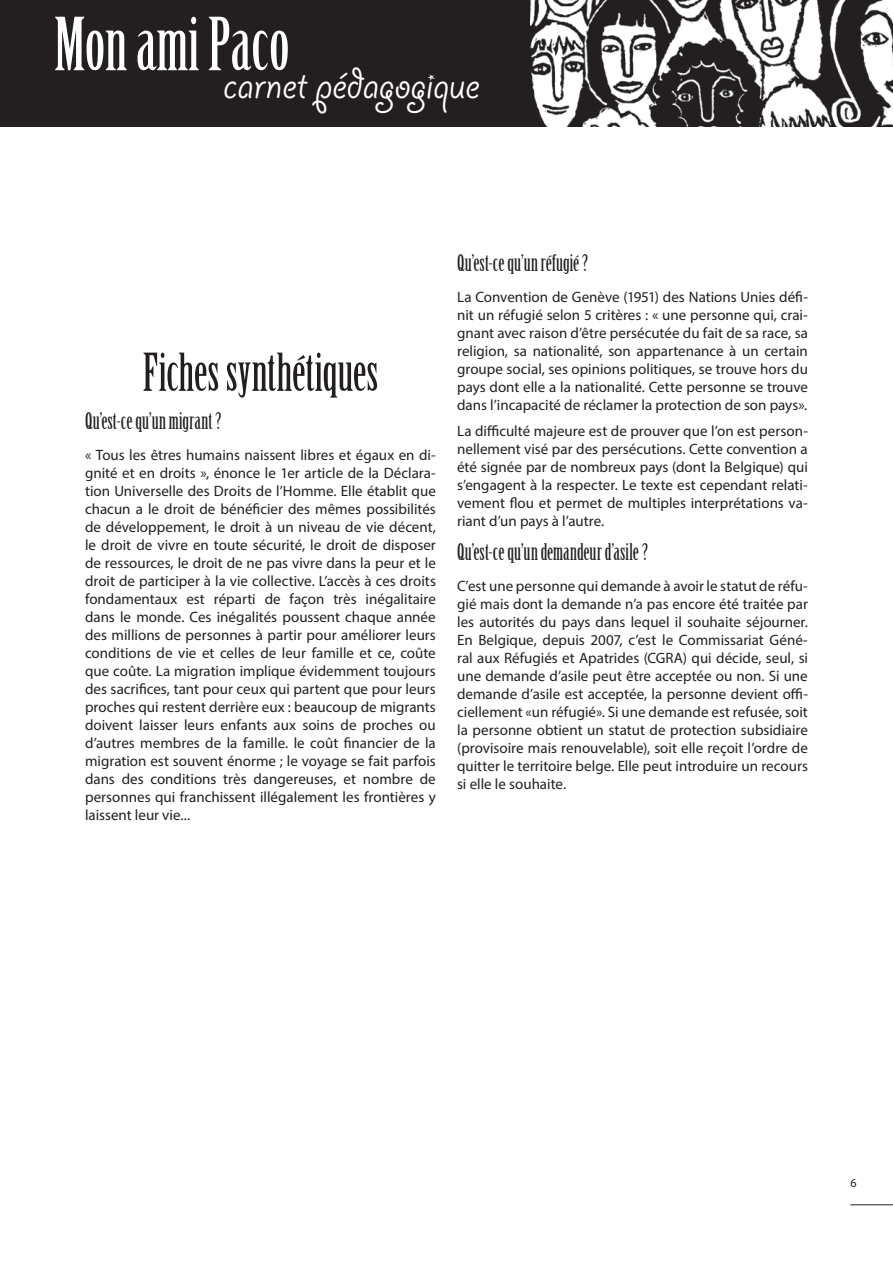
<style>
.page{position:relative;width:893px;height:1263px;background:#fff}
.page>*{position:absolute;margin:0;border:0;box-sizing:border-box;transform-origin:0 0}
.t1{font:71.25px "Birch Std";color:#fff}
.t2{font:51px "Birch Std";letter-spacing:-.01em;color:#231f20}
.t3{font:48.45px "Giddyup Std";letter-spacing:-.005em;color:#fff}
.t4{font:22.5px "Birch Std";color:#231f20}
.t5{font:15px/18px "Myriad Pro";color:#231f20;text-align:justify}
.t6{font:12px "Myriad Pro";color:#231f20}
</style>
<div class="page">
<div style="left:0;top:0;width:893px;height:127px;background:#231f20"></div>
<img style="left:531px;top:0;width:362px;height:127px">
<hr style="left:850px;top:1204px;width:43px;height:1px;background:#231f20">
<h1 class="t1" style="left:54px;top:11px;width:237px">Mon ami Paco</h1>
<h3 class="t3" style="left:223px;top:63px;width:258px">carnet pédagogique</h3>
<h2 class="t2" style="left:143px;top:348px;width:237px">Fiches synthétiques</h2>
<h3 class="t4" style="left:85px;top:410px;width:138px">Qu’est-ce qu’un migrant ?</h3>
<p class="t5" style="left:85px;top:447px;width:352px">« Tous les êtres humains naissent libres et égaux en di&shy;gnité et en droits », énonce le 1er article de la Déclara&shy;tion Universelle des Droits de l’Homme. Elle établit que chacun a le droit de bénéficier des mêmes possibilités de développement, le droit à un niveau de vie décent, le droit de vivre en toute sécurité, le droit de disposer de ressources, le droit de ne pas vivre dans la peur et le droit de participer à la vie collective. L’accès à ces droits fondamentaux est réparti de façon très inégalitaire dans le monde. Ces inégalités poussent chaque année des millions de personnes à partir pour améliorer leurs conditions de vie et celles de leur famille et ce, coûte que coûte. La migration implique évidemment toujours des sacrifices, tant pour ceux qui partent que pour leurs proches qui restent derrière eux : beaucoup de migrants doivent laisser leurs enfants aux soins de proches ou d’autres membres de la famille. le coût financier de la migration est souvent énorme ; le voyage se fait parfois dans des conditions très dangereuses, et nombre de personnes qui franchissent illégalement les frontières y laissent leur vie...</p>
<h3 class="t4" style="left:457px;top:252px;width:133px">Qu’est-ce qu’un réfugié ?</h3>
<p class="t5" style="left:457px;top:289px;width:352px">La Convention de Genève (1951) des Nations Unies défi&shy;nit un réfugié selon 5 critères : « une personne qui, crai&shy;gnant avec raison d’être persécutée du fait de sa race, sa religion, sa nationalité, son appartenance à un certain groupe social, ses opinions politiques, se trouve hors du pays dont elle a la nationalité. Cette personne se trouve dans l’incapacité de réclamer la protection de son pays».</p>
<p class="t5" style="left:457px;top:424px;width:352px">La difficulté majeure est de prouver que l’on est person&shy;nellement visé par des persécutions. Cette convention a été signée par de nombreux pays (dont la Belgique) qui s’engagent à la respecter. Le texte est cependant relati&shy;vement flou et permet de multiples interprétations va&shy;riant d’un pays à l’autre.</p>
<h3 class="t4" style="left:457px;top:541px;width:192px">Qu’est-ce qu’un demandeur d’asile ?</h3>
<p class="t5" style="left:457px;top:578px;width:352px">C’est une personne qui demande à avoir le statut de réfu&shy;gié mais dont la demande n’a pas encore été traitée par les autorités du pays dans lequel il souhaite séjourner.<br>En Belgique, depuis 2007, c’est le Commissariat Géné&shy;ral aux Réfugiés et Apatrides (CGRA) qui décide, seul, si une demande d’asile peut être acceptée ou non. Si une demande d’asile est acceptée, la personne devient offi&shy;ciellement «un réfugié». Si une demande est refusée, soit la personne obtient un statut de protection subsidiaire (provisoire mais renouvelable), soit elle reçoit l’ordre de quitter le territoire belge. Elle peut introduire un recours si elle le souhaite.</p>
<p class="t6" style="left:850px;top:1178px;width:8px">6</p>
</div>
